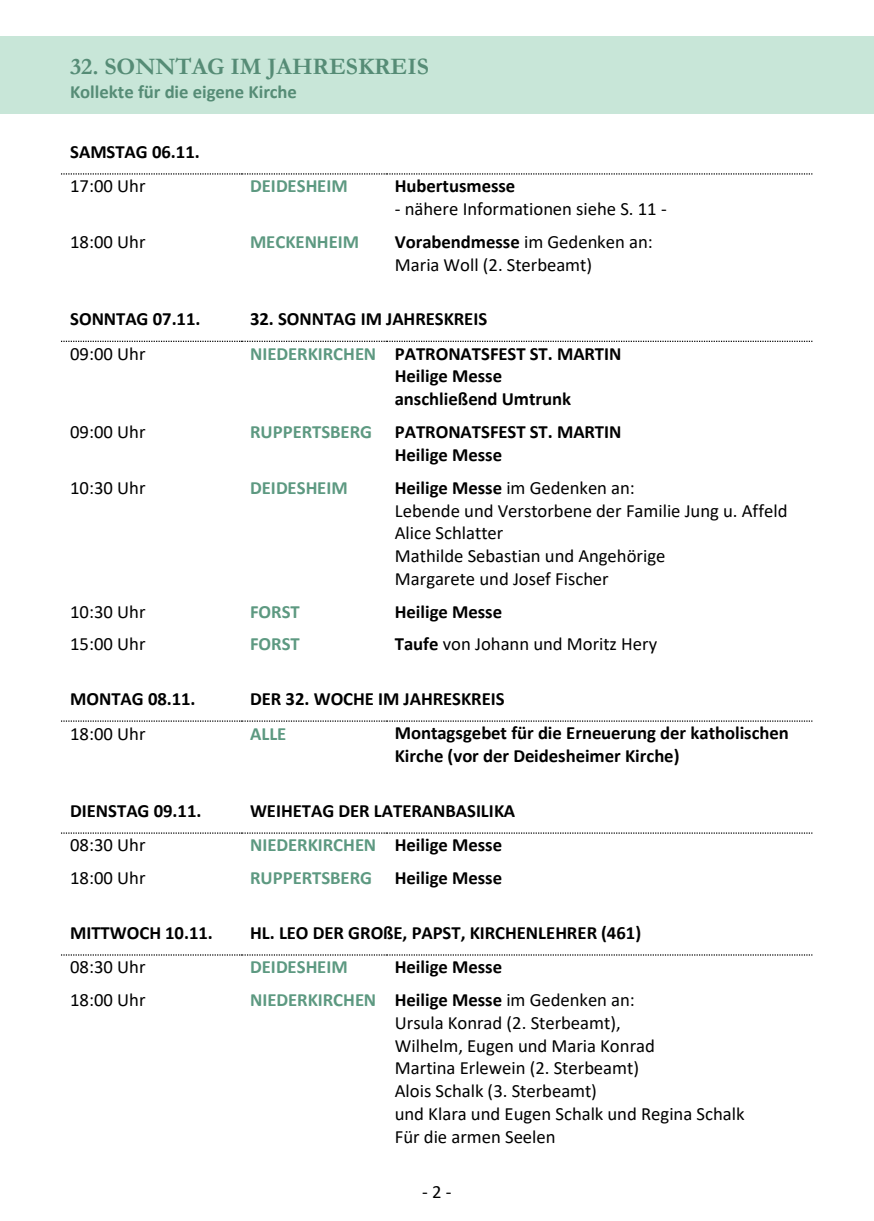
<style>
.page{position:relative;width:874px;height:1221px;background:#fff}
.page>*{position:absolute;margin:0;border:0;box-sizing:border-box;transform-origin:0 0}
.t1{font:700 23.8px "Garamond";color:#568c76}
.t2{font:18.72px/22.8px "Calibri";color:#000}
.t3{font:700 18.72px/22.8px "Calibri";color:#000}
.t4{font:700 18.72px "Calibri";color:#5d9981}
.t5{font:700 18.72px "Calibri";letter-spacing:-.005em;color:#568c76}
.s1{font-weight:700}
.s2{color:#5d9981}
.s3{color:#000}
.s4{font-weight:700;color:#5d9981}
</style>
<div class="page">
<div style="left:0;top:37px;width:873px;height:77px;background:#c8e6d8"></div>
<svg style="left:61px;top:173px;width:751px;height:1px"></svg>
<svg style="left:61px;top:341px;width:751px;height:1px"></svg>
<svg style="left:61px;top:720px;width:751px;height:1px"></svg>
<svg style="left:61px;top:832px;width:751px;height:1px"></svg>
<svg style="left:61px;top:954px;width:751px;height:1px"></svg>
<p class="t1" style="left:70px;top:50px;width:360px">32. SONNTAG IM JAHRESKREIS</p>
<p class="t5" style="left:70px;top:79px;width:228px">Kollekte für die eigene Kirche</p>
<p class="t3" style="left:70px;top:140px;width:131px">SAMSTAG 06.11.</p>
<p class="t2" style="left:70px;top:174px;width:77px">17:00 Uhr</p>
<p class="t4" style="left:250px;top:173px;width:99px">DEIDESHEIM</p>
<p class="t3" style="left:394px;top:174px;width:122px">Hubertusmesse</p>
<p class="t2" style="left:394px;top:197px;width:273px">- nähere Informationen siehe S. 11 -</p>
<p class="t2" style="left:70px;top:230px;width:77px">18:00 Uhr</p>
<p class="t4" style="left:250px;top:228px;width:111px">MECKENHEIM</p>
<p class="t2" style="left:394px;top:230px;width:259px"><span class="s1">Vorabendmesse</span> im Gedenken an:<br>Maria Woll (2. Sterbeamt)</p>
<p class="t3" style="left:70px;top:307px;width:132px">SONNTAG 07.11.</p>
<p class="t3" style="left:250px;top:307px;width:238px">32. SONNTAG IM JAHRESKREIS</p>
<p class="t2" style="left:70px;top:341px;width:77px">09:00 Uhr</p>
<p class="t3" style="left:394px;top:342px;width:228px;text-indent:-145px"><span class="s2">NIEDERKIRCHEN</span> PATRONATSFEST ST. MARTIN<br>Heilige Messe<br>anschließend Umtrunk</p>
<p class="t2" style="left:70px;top:420px;width:77px">09:00 Uhr</p>
<p class="t3" style="left:394px;top:420px;width:228px;text-indent:-145px"><span class="s2">RUPPERTSBERG</span> PATRONATSFEST ST. MARTIN<br>Heilige Messe</p>
<p class="t2" style="left:70px;top:475px;width:77px">10:30 Uhr</p>
<p class="t4" style="left:250px;top:474px;width:99px">DEIDESHEIM</p>
<p class="t2" style="left:394px;top:475px;width:394px"><span class="s1">Heilige Messe</span> im Gedenken an:<br>Lebende und Verstorbene der Familie Jung u. Affeld<br>Alice Schlatter<br>Mathilde Sebastian und Angehörige<br>Margarete und Josef Fischer</p>
<p class="t2" style="left:70px;top:599px;width:77px">10:30 Uhr</p>
<p class="t4" style="left:250px;top:598px;width:51px">FORST</p>
<p class="t3" style="left:394px;top:599px;width:109px">Heilige Messe</p>
<p class="t2" style="left:70px;top:632px;width:77px">15:00 Uhr</p>
<p class="t4" style="left:250px;top:631px;width:51px">FORST</p>
<p class="t2" style="left:394px;top:632px;width:264px"><span class="s1">Taufe</span> von Johann und Moritz Hery</p>
<p class="t3" style="left:70px;top:687px;width:127px">MONTAG 08.11.</p>
<p class="t3" style="left:250px;top:687px;width:256px">DER 32. WOCHE IM JAHRESKREIS</p>
<p class="t2" style="left:70px;top:721px;width:77px">18:00 Uhr</p>
<p class="t4" style="left:250px;top:720px;width:38px">ALLE</p>
<p class="t3" style="left:394px;top:721px;width:395px">Montagsgebet für die Erneuerung der katholischen<br>Kirche (vor der Deidesheimer Kirche)</p>
<p class="t3" style="left:70px;top:799px;width:133px">DIENSTAG 09.11.</p>
<p class="t3" style="left:250px;top:799px;width:266px">WEIHETAG DER LATERANBASILIKA</p>
<p class="t2" style="left:70px;top:833px;width:77px">08:30 Uhr</p>
<p class="t4" style="left:250px;top:831px;width:253px">NIEDERKIRCHEN <span class="s3">Heilige Messe</span></p>
<p class="t2" style="left:70px;top:866px;width:77px">18:00 Uhr</p>
<p class="t4" style="left:250px;top:864px;width:253px">RUPPERTSBERG <span class="s3">Heilige Messe</span></p>
<p class="t3" style="left:70px;top:921px;width:144px">MITTWOCH 10.11.</p>
<p class="t3" style="left:250px;top:921px;width:392px">HL. LEO DER GROßE, PAPST, KIRCHENLEHRER (461)</p>
<p class="t2" style="left:70px;top:955px;width:77px">08:30 Uhr</p>
<p class="t4" style="left:250px;top:953px;width:99px">DEIDESHEIM</p>
<p class="t3" style="left:394px;top:955px;width:109px">Heilige Messe</p>
<p class="t2" style="left:70px;top:988px;width:77px">18:00 Uhr</p>
<p class="t2" style="left:394px;top:988px;width:351px;text-indent:-145px"><span class="s4">NIEDERKIRCHEN</span> <span class="s1">Heilige Messe</span> im Gedenken an:<br>Ursula Konrad (2. Sterbeamt),<br>Wilhelm, Eugen und Maria Konrad<br>Martina Erlewein (2. Sterbeamt)<br>Alois Schalk (3. Sterbeamt)<br>und Klara und Eugen Schalk und Regina Schalk Für die armen Seelen</p>
<p class="t2" style="left:422px;top:1180px;width:31px">-2 -</p>
</div>
